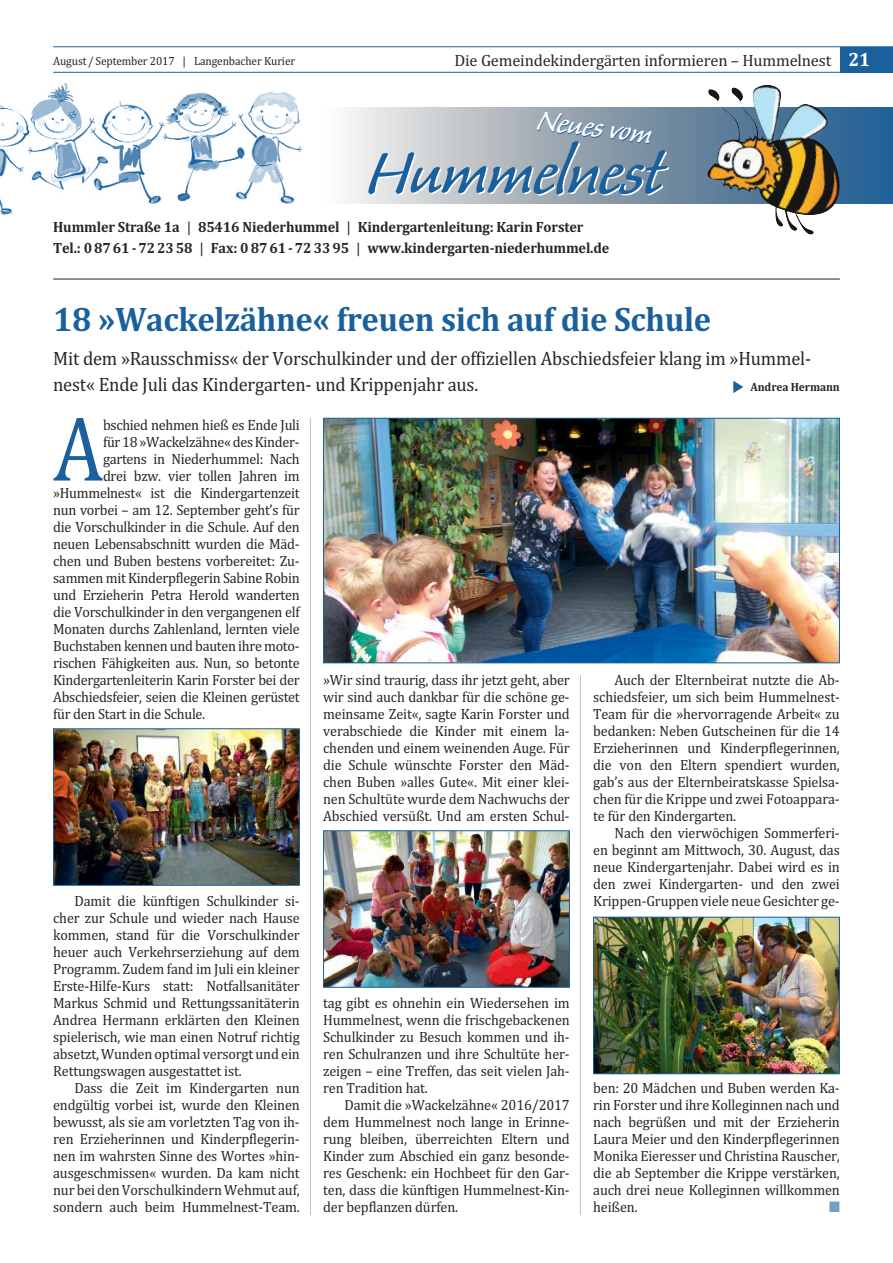
<style>
.page{position:relative;width:893px;height:1263px;background:#fff}
.page>*{position:absolute;margin:0;border:0;box-sizing:border-box;transform-origin:0 0}
.t1{font:92.7px "Cambria";color:#19609c;scale:.87 1}
.t2{font:84px "Caliban Std";letter-spacing:-.025em;color:#19609c}
.t3{font:39px "Caliban Std";color:#fff}
.t4{font:700 34.5px "Cambria";letter-spacing:-.01em;color:#19609c;scale:.95 1}
.t5{font:19.5px/25.5px "Cambria";letter-spacing:-.01em;color:#272526;scale:.95 1}
.t6{font:16.5px "Cambria";letter-spacing:-.01em;color:#272526}
.t7{font:15px/17px "Cambria";letter-spacing:-.01em;color:#272526;text-align:justify;scale:.95 1}
.t8{font:700 15px/21px "Cambria";letter-spacing:-.01em;color:#272526;scale:.95 1}
.t9{font:15px "Zapf Dingbats ITC";color:#759fc4;scale:.95 1}
.t10{font:12px "Cambria";letter-spacing:-.01em;color:#272526;scale:.95 1}
.t11{font:700 12px "Cambria";letter-spacing:-.01em;color:#272526;scale:.95 1}
.s1{font-weight:700;font-size:19.5px;color:#fff}
.s2{font-weight:400}
</style>
<div class="page">
<img style="left:0;top:83px;width:303px;height:133px">
<svg style="left:347px;top:107px;width:546px;height:96px;background:#93a1a8"></svg>
<img style="left:722px;top:185px;width:28px;height:8px">
<hr style="left:53px;top:279px;width:787px;height:1px;background:#272526">
<hr style="left:53px;top:46px;width:840px;height:1px;background:#19609c">
<hr style="left:53px;top:72px;width:840px;height:1px;background:#19609c">
<div style="left:840px;top:47px;width:53px;height:25px;background:#19609c"></div>
<img style="left:55px;top:730px;width:243px;height:154px">
<div style="left:53px;top:728px;width:247px;height:158px;border:1px solid #19609c"></div>
<img style="left:325px;top:832px;width:243px;height:154px">
<div style="left:323px;top:830px;width:247px;height:158px;border:1px solid #19609c"></div>
<img style="left:595px;top:919px;width:243px;height:153px">
<div style="left:593px;top:917px;width:247px;height:157px;border:1px solid #19609c"></div>
<hr style="left:580px;top:675px;width:1px;height:540px;background:#bebebe">
<hr style="left:310px;top:418px;width:1px;height:797px;background:#bebebe">
<img style="left:325px;top:420px;width:513px;height:241px">
<div style="left:323px;top:418px;width:517px;height:245px;border:1px solid #19609c"></div>
<p class="t10" style="left:53px;top:53px;width:256px">August / September 2017 | Langenbacher Kurier</p>
<p class="t6" style="left:454px;top:50px;width:417px">Die Gemeindekindergärten informieren – Hummelnest <span class="s1">21</span></p>
<h3 class="t3" style="left:539px;top:106px;width:118px;rotate:7deg">Neuesvom</h3>
<h2 class="t2" style="left:366px;top:142px;width:299px">Hummelnest</h2>
<p class="t8" style="left:53px;top:216px;width:587px">Hummler Straße 1a <span class="s2">|</span> 85416 Niederhummel <span class="s2">|</span> Kindergartenleitung: Karin Forster<br>Tel.: 0 87 61-72 2358 <span class="s2">|</span> Fax: 0 87 61-72 3395 <span class="s2">|</span> www.kindergarten-niederhummel.de</p>
<h3 class="t4" style="left:53px;top:299px;width:694px">18 »Wackelzähne« freuen sich auf die Schule</h3>
<h3 class="t5" style="left:53px;top:346px;width:799px">mit dem »Rausschmiss« der Vorschulkinder und der offiziellen Abschiedsfeier klang im »Hummel&shy;nest« ende Juli das Kindergarten- und Krippenjahr aus.</h3>
<h1 class="t1" style="left:53px;top:394px;width:59px">A</h1>
<p class="t7" style="left:103px;top:416px;width:209px">bschied nehmen hieß es ende Juli</p>
<p class="t11" style="left:750px;top:380px;width:95px">Andrea Hermann</p>
<p class="t7" style="left:103px;top:433px;width:208px">für18»Wackelzähne«desKinder-</p>
<p class="t7" style="left:103px;top:450px;width:209px">gartens in Niederhummel: Nach</p>
<p class="t7" style="left:103px;top:467px;width:209px">drei bzw. vier tollen Jahren im</p>
<p class="t7" style="left:53px;top:484px;width:261px">»Hummelnest« ist die Kindergartenzeit</p>
<p class="t7" style="left:53px;top:501px;width:261px">nun vorbei – am 12. September geht’s für</p>
<p class="t7" style="left:53px;top:518px;width:261px">die Vorschulkinder in die Schule. Auf den</p>
<p class="t7" style="left:53px;top:535px;width:261px">neuen Lebensabschnitt wurden die mäd-</p>
<p class="t7" style="left:53px;top:552px;width:261px">chen und buben bestens vorbereitet: Zu-</p>
<p class="t7" style="left:53px;top:569px;width:261px">sammen mit Kinderpflegerin Sabine Robin</p>
<p class="t7" style="left:53px;top:586px;width:261px">und erzieherin Petra Herold wanderten</p>
<p class="t7" style="left:53px;top:603px;width:262px">die Vorschulkinder in den vergangenen elf</p>
<p class="t7" style="left:53px;top:620px;width:261px">monaten durchs Zahlenland, lernten viele</p>
<p class="t7" style="left:53px;top:637px;width:261px">buchstaben kennen und bauten ihre moto-</p>
<p class="t7" style="left:53px;top:654px;width:261px">rischen fähigkeiten aus. Nun, so betonte</p>
<p class="t7" style="left:53px;top:671px;width:261px">Kindergartenleiterin Karin forster bei der</p>
<p class="t7" style="left:53px;top:688px;width:261px">Abschiedsfeier, seien die Kleinen gerüstet</p>
<p class="t7" style="left:53px;top:705px;width:161px">für den Start in die Schule.</p>
<p class="t7" style="left:323px;top:671px;width:261px">»Wir sind traurig, dass ihr jetzt geht, aber wir sind auch dankbar für die schöne ge&shy;meinsame Zeit«, sagte Karin forster und verabschiede die Kinder mit einem la&shy;chenden und einem weinenden Auge. für die Schule wünschte forster den mäd&shy;chen buben »alles Gute«. mit einer klei&shy;nen Schultüte wurde dem Nachwuchs der Abschied versüßt. und am ersten Schul-</p>
<p class="t7" style="left:593px;top:671px;width:261px;text-indent:21px">Auch der elternbeirat nutzte die Ab&shy;schiedsfeier, um sich beim Hummelnest&shy;team für die »hervorragende Arbeit« zu bedanken: Neben Gutscheinen für die 14 erzieherinnen und Kinderpflegerinnen, die von den eltern spendiert wurden, gab’s aus der elternbeiratskasse Spielsa&shy;chen für die Krippe und zwei fotoappara&shy;te für den Kindergarten.</p>
<p class="t7" style="left:593px;top:824px;width:261px;text-indent:21px">Nach den vierwöchigen Sommerferi&shy;en beginnt am mittwoch, 30. August, das neue Kindergartenjahr. Dabei wird es in den zwei Kindergarten- und den zwei Krippen-Gruppen viele neue Gesichter ge-</p>
<p class="t7" style="left:53px;top:892px;width:261px;text-indent:21px">Damit die künftigen Schulkinder si&shy;cher zur Schule und wieder nach Hause kommen, stand für die Vorschulkinder heuer auch Verkehrserziehung auf dem Programm. Zudem fand im Juli ein kleiner erste-Hilfe-Kurs statt: Notfallsanitäter markus Schmid und Rettungssanitäterin Andrea Hermann erklärten den Kleinen spielerisch, wie man einen Notruf richtig absetzt, Wunden optimal versorgt und ein Rettungswagen ausgestattet ist.</p>
<p class="t7" style="left:53px;top:1079px;width:261px;text-indent:21px">Dass die Zeit im Kindergarten nun endgültig vorbei ist, wurde den Kleinen bewusst, als sie am vorletzten tag von ih&shy;ren erzieherinnen und Kinderpflegerin&shy;nen im wahrsten Sinne des Wortes »hin&shy;ausgeschmissen« wurden. Da kam nicht nur bei den Vorschulkindern Wehmut auf, sondern auch beim Hummelnest-team.</p>
<p class="t7" style="left:323px;top:994px;width:261px">tag gibt es ohnehin ein Wiedersehen im Hummelnest, wenn die frischgebackenen Schulkinder zu besuch kommen und ih&shy;ren Schulranzen und ihre Schultüte her&shy;zeigen – eine treffen, das seit vielen Jah&shy;ren tradition hat.</p>
<p class="t7" style="left:323px;top:1096px;width:261px;text-indent:21px">Damit die »Wackelzähne« 2016/2017 dem Hummelnest noch lange in erinne&shy;rung bleiben, überreichten eltern und Kinder zum Abschied ein ganz besonde&shy;res Geschenk: ein Hochbeet für den Gar&shy;ten, dass die künftigen Hummelnest-Kin&shy;der bepflanzen dürfen.</p>
<p class="t7" style="left:593px;top:1079px;width:261px">ben: 20 mädchen und buben werden Ka&shy;rin forster und ihre Kolleginnen nach und nach begrüßen und mit der erzieherin Laura meier und den Kinderpflegerinnen monika eieresser und Christina Rauscher, die ab September die Krippe verstärken, auch drei neue Kolleginnen willkommen heißen.</p>
<p class="t9" style="left:829px;top:1198px;width:13px">■</p>
</div>
